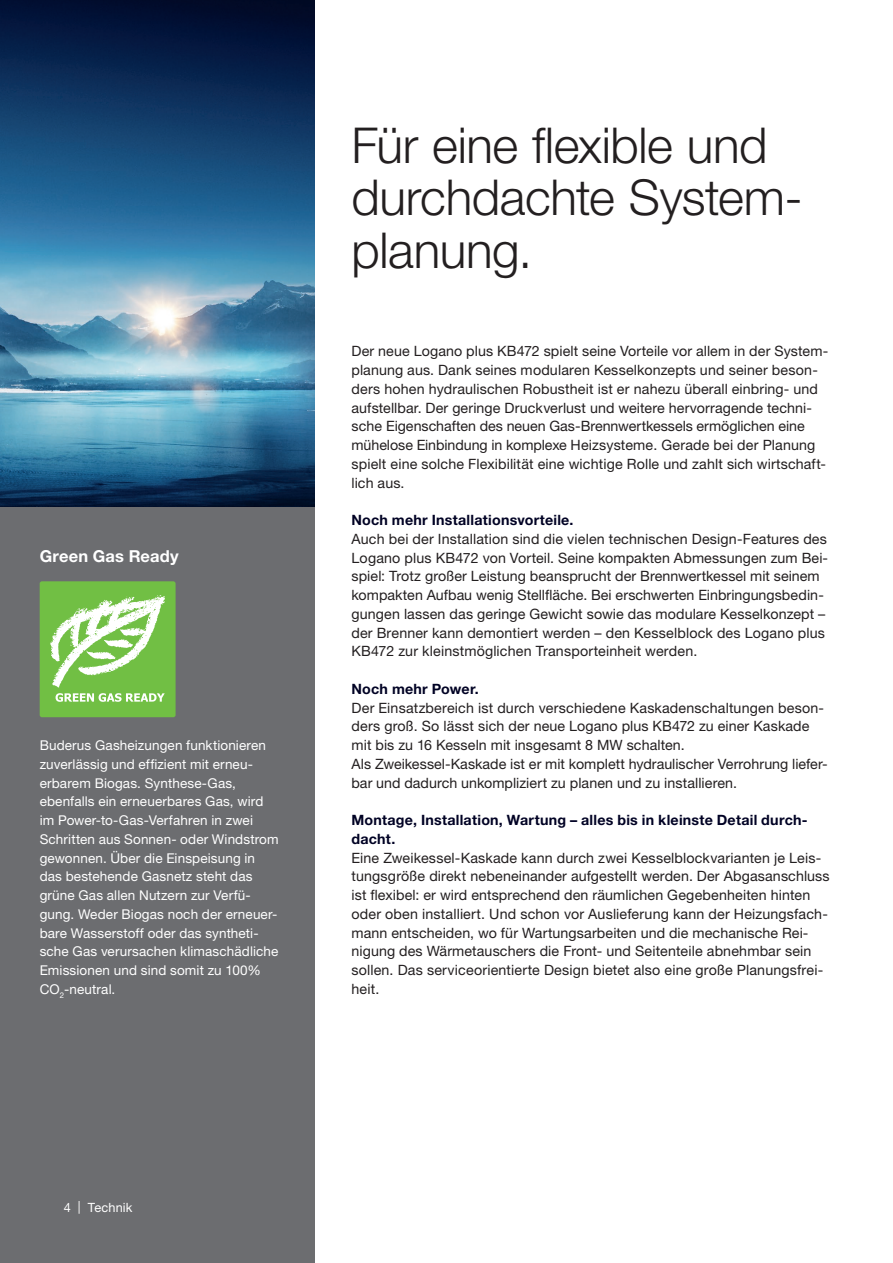
<style>
.page{position:relative;width:893px;height:1263px;background:#fff}
.page>*{position:absolute;margin:0;border:0;box-sizing:border-box;transform-origin:0 0}
.Headline_HelveticaNe{font:300 49.5px/52.5px "Helvetica Neue LT Pro";letter-spacing:-.01em;color:#231f20}
.Subheadline_Helvetic{font:700 16.5px "Helvetica Neue LT Pro";letter-spacing:.01em;color:#fff}
.Copytext_HelveticaNe{font:14.25px/18.8px "Helvetica Neue LT Pro";letter-spacing:.01em;color:#231f20}
.Subheadline_Helvetic-2{font:700 14.25px/18.8px "Helvetica Neue LT Pro";letter-spacing:.015em;color:#000224}
.t1{font:13.5px/18.8px "Helvetica Neue LT Pro";letter-spacing:.01em;color:#fff}
.Pagination_Helvetica{font:12.75px "Helvetica Neue LT Pro";letter-spacing:.01em;color:#fff}
</style>
<div class="page">
<div style="left:0;top:0;width:315px;height:1263px;background:#6c6d70"></div>
<img style="left:0;top:0;width:315px;height:506px">
<div style="left:40px;top:581px;width:136px;height:136px;background:#71bf44;border-radius:2px"></div>
<svg style="left:56px;top:693px;width:109px;height:9px"></svg>
<svg style="left:50px;top:595px;width:115px;height:92px"></svg>
<p class="Subheadline_Helvetic" style="left:40px;top:546px;width:141px">Green Gas Ready</p>
<p class="t1" style="left:40px;top:736px;width:240px">Buderus Gasheizungen funktionieren zuverlässig und effizient mit erneu&shy;erbarem Biogas. Synthese-Gas, ebenfalls ein erneuerbares Gas, wird im Power-to-Gas-Verfahren in zwei Schritten aus Sonnen- oder Windstrom gewonnen. Über die Einspeisung in das bestehende Gasnetz steht das grüne Gas allen Nutzern zur Verfü&shy;gung. Weder Biogas noch der erneuer&shy;bare Wasserstoff oder das syntheti&shy;sche Gas verursachen klimaschädliche Emissionen und sind somit zu 100% CO<sub>2</sub>-neutral.</p>
<p class="Headline_HelveticaNe" style="left:351px;top:118px;width:453px">Für eine flexible und durchdachte System&shy;planung.</p>
<p class="Copytext_HelveticaNe" style="left:351px;top:341px;width:478px">Der neue Logano plus KB472 spielt seine Vorteile vor allem in der System&shy;planung aus. Dank seines modularen Kesselkonzepts und seiner beson&shy;ders hohen hydraulischen Robustheit ist er nahezu überall einbring- und aufstellbar. Der geringe Druckverlust und weitere hervorragende techni&shy;sche Eigenschaften des neuen Gas-Brennwertkessels ermöglichen eine mühelose Einbindung in komplexe Heizsysteme. Gerade bei der Planung spielt eine solche Flexibilität eine wichtige Rolle und zahlt sich wirtschaft&shy;lich aus.</p>
<p class="Subheadline_Helvetic-2" style="left:351px;top:510px;width:223px">Noch mehr Installationsvorteile.</p>
<p class="Copytext_HelveticaNe" style="left:351px;top:529px;width:478px">Auch bei der Installation sind die vielen technischen Design-Features des Logano plus KB472 von Vorteil. Seine kompakten Abmessungen zum Bei&shy;spiel: Trotz großer Leistung beansprucht der Brennwertkessel mit seinem kompakten Aufbau wenig Stellfläche. Bei erschwerten Einbringungsbedin&shy;gungen lassen das geringe Gewicht sowie das modulare Kesselkonzept – der Brenner kann demontiert werden – den Kesselblock des Logano plus KB472 zur kleinstmöglichen Transporteinheit werden.</p>
<p class="Subheadline_Helvetic-2" style="left:351px;top:679px;width:129px">Noch mehr Power.</p>
<p class="Copytext_HelveticaNe" style="left:351px;top:698px;width:478px">Der Einsatzbereich ist durch verschiedene Kaskadenschaltungen beson&shy;ders groß. So lässt sich der neue Logano plus KB472 zu einer Kaskade mit bis zu 16 Kesseln mit insgesamt 8 MW schalten.<br>Als Zweikessel-Kaskade ist er mit komplett hydraulischer Verrohrung liefer&shy;bar und dadurch unkompliziert zu planen und zu installieren.</p>
<p class="Subheadline_Helvetic-2" style="left:351px;top:810px;width:458px">Montage, Installation, Wartung – alles bis in kleinste Detail durch&shy;dacht.</p>
<p class="Copytext_HelveticaNe" style="left:351px;top:848px;width:480px">Eine Zweikessel-Kaskade kann durch zwei Kesselblockvarianten je Leis&shy;tungsgröße direkt nebeneinander aufgestellt werden. Der Abgasanschluss ist flexibel: er wird entsprechend den räumlichen Gegebenheiten hinten oder oben installiert. Und schon vor Auslieferung kann der Heizungsfach&shy;mann entscheiden, wo für Wartungsarbeiten und die mechanische Rei&shy;nigung des Wärmetauschers die Front- und Seitenteile abnehmbar sein sollen. Das serviceorientierte Design bietet also eine große Planungsfrei&shy;heit.</p>
<p class="Pagination_Helvetica" style="left:64px;top:1199px;width:70px">4 | Technik</p>
</div>
